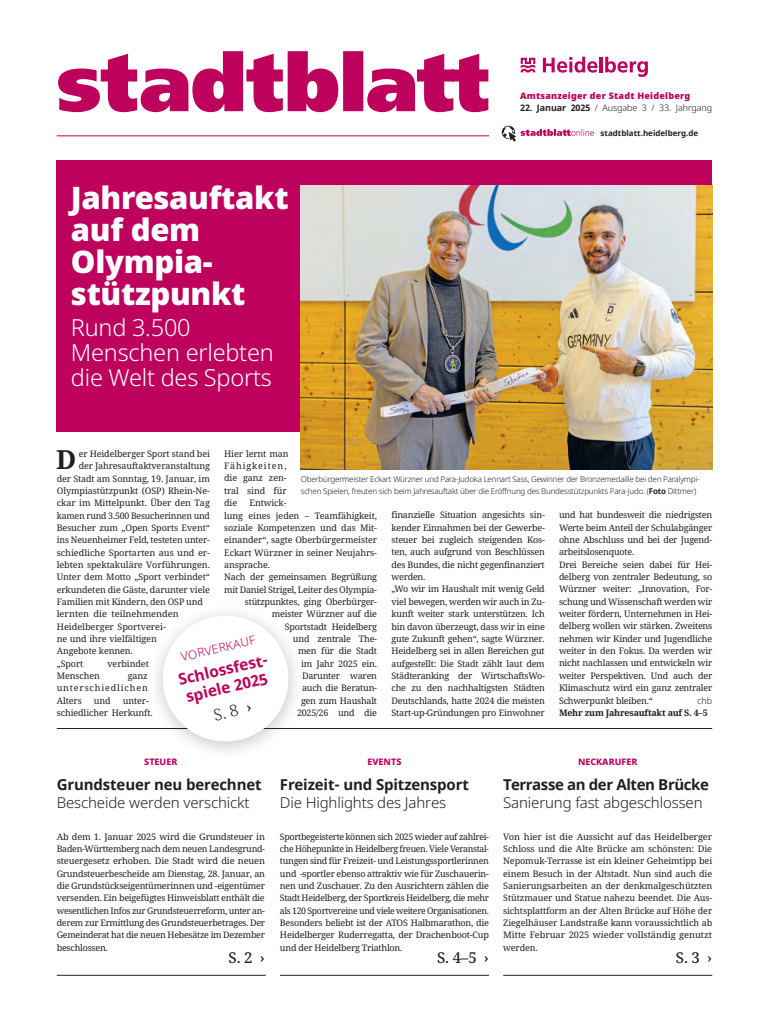
<style>
.page{position:relative;width:769px;height:1032px;background:#fff}
.page>*{position:absolute;margin:0;border:0;box-sizing:border-box;transform-origin:0 0}
.t1{font:900 31px/32px "Noto Sans";letter-spacing:-.01em;color:#fff}
.t2{font:700 26.3px "Noto Serif";color:#231f20}
.t3{font:300 23.5px/25px "Noto Sans";letter-spacing:-.01em;color:#fff}
.t4{font:300 16px "Noto Serif";color:#231f20}
.t5{font:700 15.5px/18.4px "Noto Sans";color:#be015c}
.t6{font:300 15px "Noto Sans";letter-spacing:-.01em;color:#231f20}
.t7{font:700 15px "Noto Sans";letter-spacing:-.01em;color:#231f20}
.t8{font:500 15px "Noto Serif";color:#231f20}
.t9{font:300 12px "Noto Sans";color:#be015c}
.t10{font:9px/12.3px "Noto Serif";letter-spacing:-.025em;color:#231f20;text-align:justify}
.t11{font:9px "Noto Serif";letter-spacing:-.005em;color:#231f20}
.t12{font:300 9px "Noto Sans";letter-spacing:-.01em;color:#231f20}
.t13{font:900 9px "Noto Sans";letter-spacing:.025em;color:#be015c}
.t14{font:700 9px "Noto Serif";letter-spacing:-.025em;color:#231f20}
.t15{font:9px "Noto Serif";color:#231f20}
.t16{font:800 9px "Noto Sans";color:#be015c}
.t17{font:300 8px/12.3px "Noto Sans";letter-spacing:-.025em;color:#231f20}
.t18{font:700 8px "Noto Sans";color:#231f20}
.s1{font-weight:700}
.s2{font-weight:400}
</style>
<div class="page">
<hr style="left:280px;top:975px;width:209px;height:1px;background:#231f20">
<hr style="left:503px;top:975px;width:208px;height:1px;background:#231f20">
<hr style="left:57px;top:975px;width:209px;height:1px;background:#231f20">
<hr style="left:57px;top:728px;width:654px;height:1px;background:#231f20">
<svg style="left:520px;top:58px;width:15px;height:14px"></svg>
<svg style="left:542px;top:57px;width:55px;height:16px"></svg>
<hr style="left:599px;top:57px;width:3px;height:15px;background:#be015c">
<svg style="left:605px;top:57px;width:42px;height:20px"></svg>
<svg style="left:58px;top:51px;width:430px;height:61px"></svg>
<hr style="left:57px;top:135px;width:432px;height:1px;background:#be015c">
<svg style="left:501px;top:126px;width:92px;height:16px"></svg>
<div style="left:57px;top:161px;width:654px;height:271px;background:#be015c"></div>
<div style="left:148px;top:604px;width:157px;height:157px;background:#fff"></div>
<svg style="left:156px;top:612px;width:138px;height:136px"></svg>
<img style="left:300px;top:185px;width:411px;height:284px">
<p class="t13" style="left:520px;top:89px;width:172px">Amtsanzeiger der Stadt Heidelberg</p>
<p class="t12" style="left:520px;top:102px;width:193px"><span class="s1">22. Januar 2025</span> / Ausgabe 3 / 33. Jahrgang</p>
<h1 class="t1" style="left:71px;top:182px;width:219px">Jahresauftakt auf dem<br>Olympia&shy;stützpunkt</h1>
<h3 class="t3" style="left:71px;top:316px;width:204px">Rund 3.500<br>Menschen erlebten die Welt des Sports</h3>
<p class="t18" style="left:600px;top:127px;width:99px">stadtblatt.heidelberg.de</p>
<p class="t10" style="left:224px;top:448px;width:66px;text-align:left">Hier lernt man<br>Fähigkeiten, die ganz zen&shy;tral sind für die</p>
<h2 class="t2" style="left:56px;top:441px;width:22px">D</h2>
<p class="t10" style="left:79px;top:448px;width:133px">er Heidelberger Sport stand bei</p>
<p class="t10" style="left:79px;top:460px;width:133px">der Jahresauftaktveranstaltung</p>
<p class="t10" style="left:57px;top:472px;width:154px">der Stadt am Sonntag, 19. Januar, im</p>
<p class="t10" style="left:57px;top:485px;width:154px">Olympiastützpunkt (OSP) Rhein-Ne-</p>
<p class="t11" style="left:57px;top:497px;width:155px">ckar im Mittelpunkt. Über den Tag</p>
<p class="t10" style="left:57px;top:509px;width:155px">kamen rund 3.500 Besucherinnen und</p>
<p class="t10" style="left:57px;top:522px;width:155px">Besucher zum „Open Sports Event“</p>
<p class="t10" style="left:57px;top:534px;width:155px">ins Neuenheimer Feld, testeten unter-</p>
<p class="t11" style="left:57px;top:546px;width:155px">schiedliche Sportarten aus und er-</p>
<p class="t11" style="left:57px;top:558px;width:155px">lebten spektakuläre Vorführungen.</p>
<p class="t10" style="left:57px;top:571px;width:154px">Unter dem Motto „Sport verbindet“</p>
<p class="t10" style="left:57px;top:583px;width:155px">erkundeten die Gäste, darunter viele</p>
<p class="t10" style="left:57px;top:596px;width:148px">Familien mit Kindern, den OSP und</p>
<p class="t15" style="left:57px;top:608px;width:124px">lernten die teilnehmenden</p>
<p class="t11" style="left:57px;top:620px;width:110px">Heidelberger Sportverei-</p>
<p class="t10" style="left:57px;top:633px;width:101px">ne und ihre vielfältigen</p>
<p class="t10" style="left:57px;top:645px;width:78px">Angebote kennen.</p>
<p class="t10" style="left:57px;top:657px;width:28px">„Sport</p>
<p class="t10" style="left:107px;top:657px;width:43px">verbindet</p>
<p class="t10" style="left:57px;top:670px;width:45px">Menschen</p>
<p class="t17" style="left:300px;top:473px;width:400px">Oberbürgermeister Eckart Würzner und Para-Judoka Lennart Sass, Gewinner der Bronzemedaille bei den Paralympi&shy;schen Spielen, freuten sich beim Jahresauftakt über die Eröffnung des Bundesstützpunkts Para-Judo. (<span class="s1">Foto</span> Dittmer)</p>
<p class="t10" style="left:249px;top:497px;width:39px">Entwick-</p>
<p class="t10" style="left:224px;top:509px;width:154px">lung eines jeden – Teamfähigkeit,</p>
<p class="t10" style="left:224px;top:522px;width:154px">soziale Kompetenzen und das Mit-</p>
<p class="t10" style="left:224px;top:534px;width:154px">einander“, sagte Oberbürgermeister</p>
<p class="t10" style="left:224px;top:546px;width:154px">Eckart Würzner in seiner Neujahrs-</p>
<p class="t10" style="left:224px;top:559px;width:47px">ansprache.</p>
<p class="t10" style="left:224px;top:571px;width:154px">Nach der gemeinsamen Begrüßung</p>
<p class="t10" style="left:224px;top:583px;width:154px">mit Daniel Strigel, Leiter des Olympia-</p>
<p class="t10" style="left:245px;top:596px;width:134px">stützpunktes, ging Oberbürger-</p>
<p class="t10" style="left:272px;top:608px;width:107px">meister Würzner auf die</p>
<p class="t10" style="left:285px;top:620px;width:93px">Sportstadt Heidelberg</p>
<p class="t10" style="left:293px;top:633px;width:85px">und zentrale The-</p>
<p class="t10" style="left:298px;top:645px;width:80px">men für die Stadt</p>
<p class="t10" style="left:301px;top:657px;width:78px">im Jahr 2025 ein.</p>
<p class="t10" style="left:302px;top:670px;width:77px">Darunter waren</p>
<p class="t10" style="left:302px;top:682px;width:76px">auch die Beratun-</p>
<p class="t10" style="left:301px;top:694px;width:77px">gen zum Haushalt</p>
<p class="t10" style="left:297px;top:707px;width:82px">2025/26 und die</p>
<p class="t10" style="left:391px;top:509px;width:155px;text-align:left">finanzielle Situation angesichts sin&shy;kender Einnahmen bei der Gewerbe&shy;steuer bei zugleich steigenden Kos&shy;ten, auch aufgrund von Beschlüssen des Bundes, die nicht gegenfinanziert werden.<br>„Wo wir im Haushalt mit wenig Geld viel bewegen, werden wir auch in Zu&shy;kunft weiter stark unterstützen. Ich bin davon überzeugt, dass wir in eine gute Zukunft gehen“, sagte Würzner.<br>Heidelberg sei in allen Bereichen gut aufgestellt: Die Stadt zählt laut dem Städteranking der WirtschaftsWo&shy;che zu den nachhaltigsten Städten Deutschlands, hatte 2024 die meisten Start-up-Gründungen pro Einwohner</p>
<p class="t10" style="left:558px;top:509px;width:155px;text-align:left">und hat bundesweit die niedrigsten Werte beim Anteil der Schulabgänger ohne Abschluss und bei der Jugend&shy;arbeitslosenquote.<br>Drei Bereiche seien dabei für Hei&shy;delberg von zentraler Bedeutung, so Würzner weiter: „Innovation, For&shy;schung und Wissenschaft werden wir weiter fördern, Unternehmen in Hei&shy;delberg wollen wir stärken. Zweitens nehmen wir Kinder und Jugendliche weiter in den Fokus. Da werden wir nicht nachlassen und entwickeln wir weiter Perspektiven. Und auch der Klimaschutz wird ein ganz zentraler Schwerpunkt bleiben.“</p>
<h3 class="t9" style="left:179px;top:649px;width:77px;rotate:-13deg">VORVERKAUF</h3>
<h3 class="t5" style="left:176px;top:671px;width:95px;rotate:-13deg">Schlossfest&shy;spiele 2025</h3>
<h3 class="t4" style="left:211px;top:704px;width:40px;rotate:-13deg">S. 8 <span class="s2">›</span></h3>
<p class="t10" style="left:57px;top:670px;width:92px;text-indent:71px">ganz unterschiedlichen Alters</p>
<p class="t12" style="left:696px;top:694px;width:17px">chb</p>
<p class="t14" style="left:558px;top:706px;width:150px">Mehr zum Jahresauftakt auf S. 4–5</p>
<p class="t10" style="left:94px;top:694px;width:18px">und</p>
<p class="t10" style="left:57px;top:694px;width:98px;text-indent:66px">unter&shy;schiedlicher Herkunft.</p>
<p class="t16" style="left:144px;top:755px;width:35px">STEUER</p>
<h3 class="t7" style="left:57px;top:774px;width:206px">Grundsteuer neu berechnet</h3>
<h3 class="t6" style="left:57px;top:792px;width:194px">Bescheide werden verschickt</h3>
<p class="t10" style="left:57px;top:830px;width:210px">Ab dem 1. Januar 2025 wird die Grundsteuer in Baden-Württemberg nach dem neuen Landesgrund&shy;steuergesetz erhoben. Die Stadt wird die neuen Grundsteuerbescheide am Dienstag, 28. Januar, an die Grundstückseigentümerinnen und -eigentümer versenden. Ein beigefügtes Hinweisblatt enthält die wesentlichen Infos zur Grundsteuerreform, unter an&shy;derem zur Ermittlung des Grundsteuerbetrages. Der Gemeinderat hat die neuen Hebesätze im Dezember beschlossen.</p>
<h3 class="t8" style="left:228px;top:947px;width:38px">S. 2 ›</h3>
<p class="t16" style="left:367px;top:755px;width:35px">EVENTS</p>
<h3 class="t7" style="left:280px;top:774px;width:190px">Freizeit- und Spitzensport</h3>
<h3 class="t6" style="left:280px;top:792px;width:168px">Die Highlights des Jahres</h3>
<p class="t10" style="left:280px;top:830px;width:210px">Sportbegeisterte können sich 2025 wieder auf zahlrei&shy;che Höhepunkte in Heidelberg freuen. Viele Veranstal&shy;tungen sind für Freizeit- und Leistungssportlerinnen und -sportler ebenso attraktiv wie für Zuschauerin&shy;nen und Zuschauer. Zu den Ausrichtern zählen die Stadt Heidelberg, der Sportkreis Heidelberg, die mehr als 120 Sportvereine und viele weitere Organisationen.<br>Besonders beliebt ist der ATOS Halbmarathon, die Heidelberger Ruderregatta, der Drachenboot-Cup und der Heidelberg Triathlon.</p>
<h3 class="t8" style="left:437px;top:947px;width:53px">S. 4–5 ›</h3>
<p class="t16" style="left:577px;top:755px;width:61px">NECKARUFER</p>
<h3 class="t7" style="left:503px;top:774px;width:207px">Terrasse an der Alten Brücke</h3>
<h3 class="t6" style="left:503px;top:792px;width:201px">Sanierung fast abgeschlossen</h3>
<p class="t10" style="left:503px;top:830px;width:210px">Von hier ist die Aussicht auf das Heidelberger Schloss und die Alte Brücke am schönsten: Die Nepomuk-Terrasse ist ein kleiner Geheimtipp bei einem Besuch in der Altstadt. Nun sind auch die Sanierungsarbeiten an der denkmalgeschützten Stützmauer und Statue nahezu beendet. Die Aus&shy;sichtsplattform an der Alten Brücke auf Höhe der Ziegelhäuser Landstraße kann voraussichtlich ab Mitte Februar 2025 wieder vollständig genutzt werden.</p>
<h3 class="t8" style="left:675px;top:947px;width:38px">S. 3 ›</h3>
</div>
